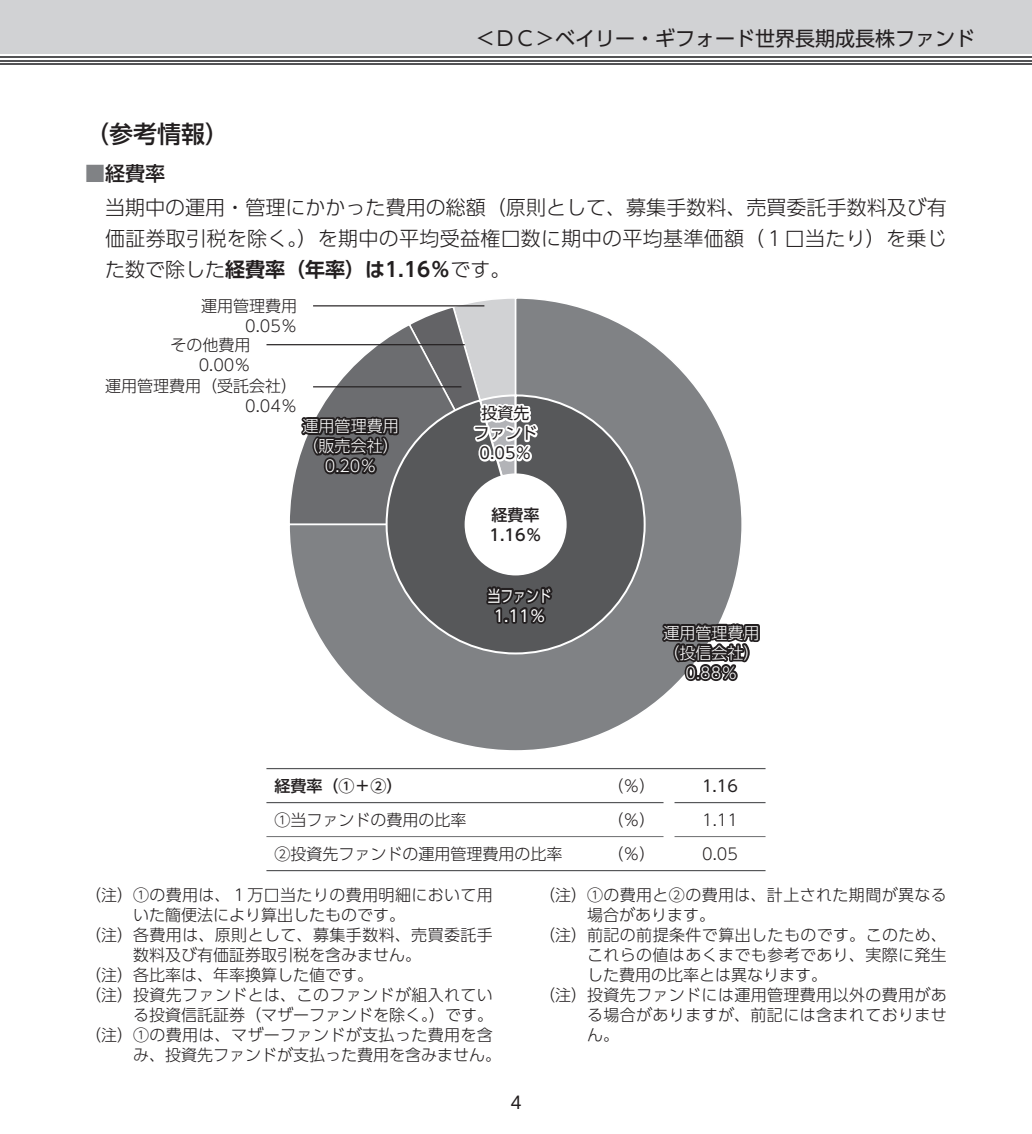
<style>
.page{position:relative;width:1032px;height:1134px;background:#fff}
.page>*{position:absolute;margin:0;border:0;box-sizing:border-box;transform-origin:0 0}
.t1{font:24px "UD Shin Go Pro Medium 90 msp RKSJ H";color:#231f20}
.t2{font:20px/31px "UD Shin Go Pro Light 90 msp RKSJ H";letter-spacing:.015em;color:#231f20}
.t3{font:20px "UD Shin Go Pro Regular 90 msp RKSJ H";color:#231f20}
.t4{font:20px "UD Shin Go Pro De Bold 90 msp RKSJ H";color:#231f20}
.t5{font:20px "UD Shin Go Pro Medium 90 msp RKSJ H";color:#231f20}
.t6{font:17px "UD Shin Go Pro Regular 90 msp RKSJ H";color:#231f20}
.t7{font:16px/20px "UD Shin Go Pro Light 90 msp RKSJ H";letter-spacing:.025em;color:#231f20;text-align:right}
.t8{font:16px/20px "UD Shin Go Pro Light 90 msp RKSJ H";color:#231f20;text-align:right}
.t9{font:16px/20px "UD Shin Go Pro Light 90 msp RKSJ H";color:#fff;text-align:center}
.t10{font:16px/20px "UD Shin Go Pro Regular 90 msp RKSJ H";color:#231f20;text-align:center}
.t11{font:16px/20px "UD Shin Go Pro Medium 90 msp RKSJ H";color:#231f20}
.t12{font:16px/20px "UD Shin Go Pro Regular 90 msp RKSJ H";color:#fff;text-align:center;scale:.8 1}
.s1{color:#808285}
.s2{font-family:"UD Shin Go Pro Light 90 msp RKSJ H"}
</style>
<div class="page">
<div style="left:0;top:0;width:1032px;height:54px;background:#d1d2d4"></div>
<hr style="left:0;top:63px;width:1032px;height:2px;background:#535355">
<hr style="left:0;top:60px;width:1032px;height:1px;background:#535355">
<hr style="left:0;top:56px;width:1032px;height:2px;background:#535355">
<div style="left:289px;top:298px;width:453px;height:453px;background:#808285;border-radius:50%"></div>
<svg style="left:385px;top:397px;width:261px;height:258px"></svg>
<div style="left:465px;top:473px;width:102px;height:102px;background:#fff;border-radius:50%"></div>
<svg style="left:662px;top:620px;width:98px;height:64px"></svg>
<svg style="left:483px;top:582px;width:73px;height:45px"></svg>
<svg style="left:266px;top:298px;width:275px;height:229px"></svg>
<hr style="left:313px;top:305px;width:171px;height:1px;background:#231f20">
<hr style="left:266px;top:768px;width:499px;height:1px;background:#57585a">
<hr style="left:266px;top:802px;width:397px;height:1px;background:#57585a">
<hr style="left:674px;top:802px;width:91px;height:1px;background:#57585a">
<hr style="left:266px;top:870px;width:499px;height:1px;background:#57585a">
<hr style="left:266px;top:836px;width:397px;height:1px;background:#6c6d70">
<hr style="left:674px;top:836px;width:91px;height:1px;background:#6c6d70">
<p class="t3" style="left:475px;top:31px;width:501px">＜ＤＣ＞ベイリー・ギフォード世界長期成長株ファンド</p>
<h1 class="t1" style="left:85px;top:125px;width:146px">（参考情報）</h1>
<p class="t5" style="left:85px;top:165px;width:81px"><span class="s1">■</span>経費率</p>
<p class="t2" style="left:105px;top:194px;width:843px">当期中の運用・管理にかかった費用の総額（原則として、募集手数料、売買委託手数料及び有価証券取引税を除く。）を期中の平均受益権口数に期中の平均基準価額（１口当たり）を乗じ</p>
<p class="t4" style="left:105px;top:261px;width:407px"><span class="s2">た数で除した</span>経費率（年率）は1.16％<span class="s2">です。</span></p>
<p class="t8" style="left:201px;top:298px;width:98px">運用管理費用<br>0.05％</p>
<p class="t7" style="left:170px;top:337px;width:81px">その他費用<br>0.00％</p>
<p class="t8" style="left:105px;top:378px;width:194px">運用管理費用（受託会社）<br>0.04％</p>
<p class="t9" style="left:303px;top:418px;width:97px">運用管理費用（販売会社）<br>0.20％</p>
<p class="t10" style="left:474px;top:405px;width:65px">投資先ファンド<br>0.05％</p>
<p class="t11" style="left:489px;top:507px;width:54px">経費率<br>1.16％</p>
<p class="t12" style="left:488px;top:588px;width:81px">当ファンド<br>1.11％</p>
<p class="t9" style="left:663px;top:625px;width:97px">運用管理費用（投信会社）<br>0.88％</p>
<p class="t11" style="left:274px;top:778px;width:129px">経費率（①＋②）</p>
<p class="t7" style="left:607px;top:778px;width:49px">（％）</p>
<p class="t10" style="left:702px;top:778px;width:37px">1.16</p>
<p class="t8" style="left:274px;top:812px;width:193px">①当ファンドの費用の比率</p>
<p class="t7" style="left:607px;top:812px;width:49px">（％）</p>
<p class="t7" style="left:702px;top:812px;width:37px">1.11</p>
<p class="t8" style="left:274px;top:846px;width:290px">②投資先ファンドの運用管理費用の比率</p>
<p class="t7" style="left:607px;top:846px;width:49px">（％）</p>
<p class="t7" style="left:702px;top:846px;width:37px">0.05</p>
<p class="t7" style="left:85px;top:887px;width:409px">（注） ①の費用は、１万口当たりの費用明細において用</p>
<p class="t8" style="left:133px;top:907px;width:273px">いた簡便法により算出したものです。</p>
<p class="t7" style="left:85px;top:927px;width:409px">（注） 各費用は、原則として、募集手数料、売買委託手</p>
<p class="t8" style="left:133px;top:947px;width:289px">数料及び有価証券取引税を含みません。</p>
<p class="t8" style="left:85px;top:967px;width:289px">（注） 各比率は、年率換算した値です。</p>
<p class="t7" style="left:85px;top:987px;width:409px">（注） 投資先ファンドとは、このファンドが組入れてい</p>
<p class="t8" style="left:133px;top:1007px;width:361px">る投資信託証券（マザーファンドを除く。）です。</p>
<p class="t7" style="left:85px;top:1027px;width:409px">（注） ①の費用は、マザーファンドが支払った費用を含</p>
<p class="t8" style="left:133px;top:1047px;width:369px">み、投資先ファンドが支払った費用を含みません。</p>
<p class="t6" style="left:510px;top:1096px;width:13px">4</p>
<p class="t7" style="left:539px;top:887px;width:409px">（注） ①の費用と②の費用は、計上された期間が異なる</p>
<p class="t8" style="left:587px;top:907px;width:129px">場合があります。</p>
<p class="t7" style="left:539px;top:927px;width:409px">（注） 前記の前提条件で算出したものです。このため、</p>
<p class="t7" style="left:587px;top:947px;width:361px">これらの値はあくまでも参考であり、実際に発生</p>
<p class="t8" style="left:587px;top:967px;width:241px">した費用の比率とは異なります。</p>
<p class="t7" style="left:539px;top:987px;width:409px">（注） 投資先ファンドには運用管理費用以外の費用があ</p>
<p class="t7" style="left:587px;top:1007px;width:361px">る場合がありますが、前記には含まれておりませ</p>
<p class="t7" style="left:587px;top:1027px;width:33px">ん。</p>
</div>
